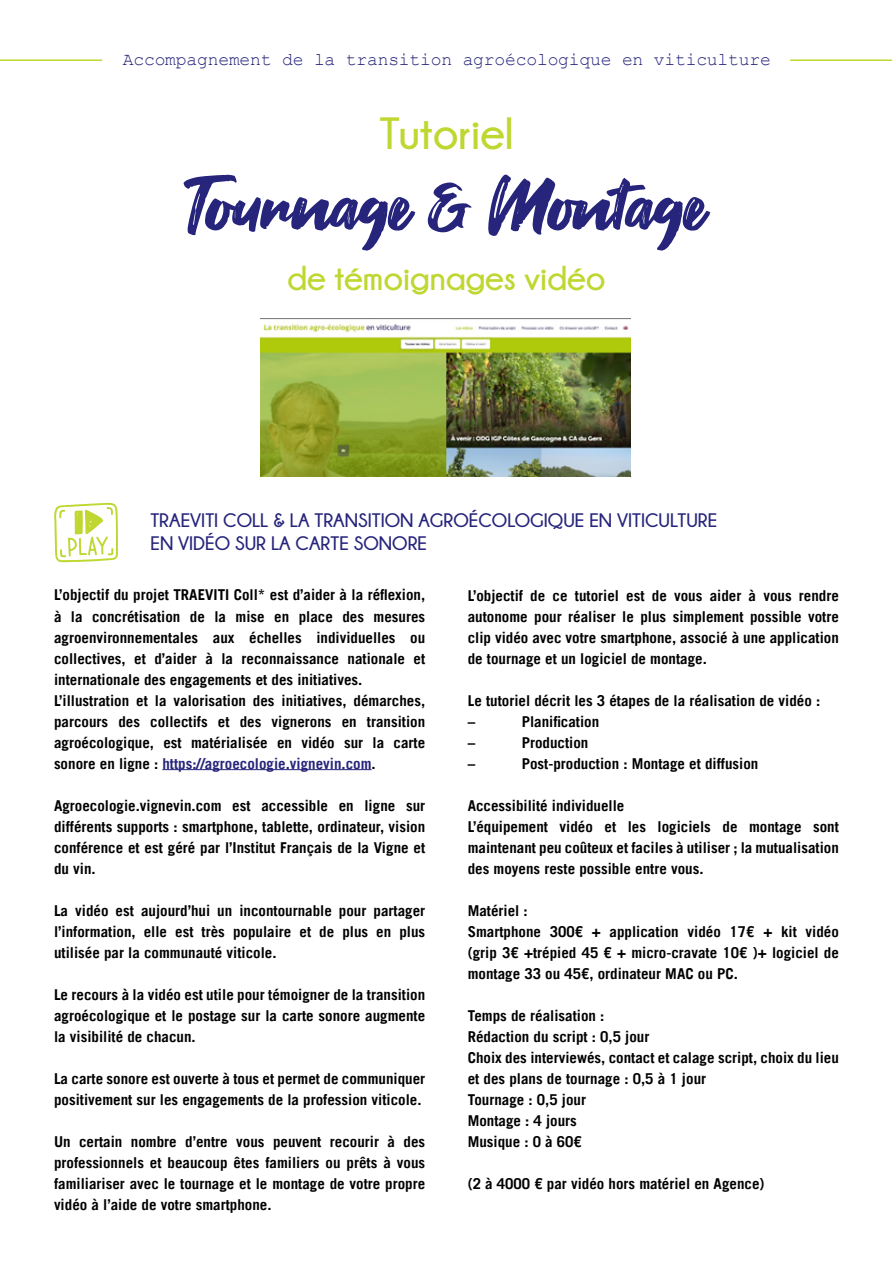
<style>
.page{position:relative;width:893px;height:1263px;background:#fff}
.page>*{position:absolute;margin:0;border:0;box-sizing:border-box;transform-origin:0 0}
.t1{font:72px "Fontjek";color:#26247b}
.t2{font:700 45px "Champagne&Limousines";color:#bfd730}
.t3{font:700 34.5px "Champagne&Limousines";color:#bfd730}
.t4{font:700 19.5px "Champagne&Limousines";color:#26247b}
.t5{font:18px "Courier New";letter-spacing:-.01em;color:#26247b}
.t6{font:700 15px/21px "Trade Gothic LT";color:#000}
.s1{color:#26247b}
</style>
<div class="page">
<hr style="left:0;top:59px;width:102px;height:2px;background:#bfd730">
<hr style="left:790px;top:59px;width:102px;height:2px;background:#bfd730">
<hr style="left:162px;top:769px;width:210px;height:1px;background:#26247b">
<img style="left:260px;top:319px;width:371px;height:157px">
<svg style="left:54px;top:502px;width:64px;height:61px"></svg>
<p class="t5" style="left:123px;top:48px;width:650px">Accompagnement de la transition agroécologique en viticulture</p>
<h2 class="t2" style="left:379px;top:109px;width:136px">TUTORIEL</h2>
<h1 class="t1" style="left:187px;top:160px;width:521px">Tournage &amp; Montage</h1>
<h3 class="t3" style="left:287px;top:259px;width:320px">DE TÉMOIGNAGES VIDÉO</h3>
<h3 class="t4" style="left:150px;top:509px;width:226px">TRAEVITI COLL &amp; LA TRANSITIO</h3>
<h3 class="t4" style="left:400px;top:509px;width:92px">N AGROÉCOLO</h3>
<h3 class="t4" style="left:530px;top:509px;width:97px">GIQUE EN VITIC</h3>
<h3 class="t4" style="left:659px;top:509px;width:50px">ULTURE</h3>
<h3 class="t4" style="left:150px;top:533px;width:157px">EN VIDÉO SUR LA CARTE</h3>
<h3 class="t4" style="left:354px;top:533px;width:51px">SONORE</h3>
<p class="t6" style="left:54px;top:584px;width:373px">L’objectif du projet TRAEVITI Coll* est d’aider à la réflexion, à la concrétisation de la mise en place des mesures agroenvironnementales aux échelles individuelles ou collectives, et d’aider à la reconnaissance nationale et internationale des engagements et des initiatives.<br>L’illustration et la valorisation des initiatives, démarches, parcours des collectifs et des vignerons en transition agroécologique, est matérialisée en vidéo sur la carte sonore en ligne : <span class="s1">https://agroecologie.vignevin.com</span>.</p>
<p class="t6" style="left:54px;top:794px;width:373px;text-align:justify">Agroecologie.vignevin.com est accessible en ligne sur différents supports : smartphone, tablette, ordinateur, vision conférence et est géré par l’Institut Français de la Vigne et du vin.</p>
<p class="t6" style="left:54px;top:899px;width:373px;text-align:justify">La vidéo est aujourd’hui un incontournable pour partager l’information, elle est très populaire et de plus en plus utilisée par la communauté viticole.</p>
<p class="t6" style="left:54px;top:983px;width:373px;text-align:justify">Le recours à la vidéo est utile pour témoigner de la transition agroécologique et le postage sur la carte sonore augmente la visibilité de chacun.</p>
<p class="t6" style="left:54px;top:1067px;width:373px">La carte sonore est ouverte à tous et permet de communiquer positivement sur les engagements de la profession viticole.</p>
<p class="t6" style="left:54px;top:1130px;width:373px;text-align:justify">Un certain nombre d’entre vous peuvent recourir à des professionnels et beaucoup êtes familiers ou prêts à vous familiariser avec le tournage et le montage de votre propre vidéo à l’aide de votre smartphone.</p>
<p class="t6" style="left:468px;top:584px;width:373px;text-align:justify">L’objectif de ce tutoriel est de vous aider à vous rendre autonome pour réaliser le plus simplement possible votre clip vidéo avec votre smartphone, associé à une application de tournage et un logiciel de montage.</p>
<p class="t6" style="left:468px;top:689px;width:354px">Le tutoriel décrit les 3 étapes de la réalisation de vidéo : –</p>
<p class="t6" style="left:522px;top:710px;width:79px">Planification</p>
<p class="t6" style="left:468px;top:731px;width:9px">–</p>
<p class="t6" style="left:522px;top:731px;width:68px">Production</p>
<p class="t6" style="left:468px;top:752px;width:9px">–</p>
<p class="t6" style="left:522px;top:752px;width:238px">Post-production : Montage et diffusion</p>
<p class="t6" style="left:468px;top:794px;width:373px">Accessibilité individuelle<br>L’équipement vidéo et les logiciels de montage sont maintenant peu coûteux et faciles à utiliser ; la mutualisation des moyens reste possible entre vous.</p>
<p class="t6" style="left:468px;top:899px;width:373px">Matériel :<br>Smartphone 300€ + application vidéo 17€ + kit vidéo (grip 3€ +trépied 45 € + micro-cravate 10€ )+ logiciel de montage 33 ou 45€, ordinateur MAC ou PC.</p>
<p class="t6" style="left:468px;top:1004px;width:373px">Temps de réalisation :<br>Rédaction du script : 0,5 jour<br>Choix des interviewés, contact et calage script, choix du lieu et des plans de tournage : 0,5 à 1 jour<br>Tournage : 0,5 jour<br>Montage : 4 jours<br>Musique : 0 à 60€</p>
<p class="t6" style="left:468px;top:1172px;width:298px">(2 à 4000 € par vidéo hors matériel en Agence)</p>
</div>
